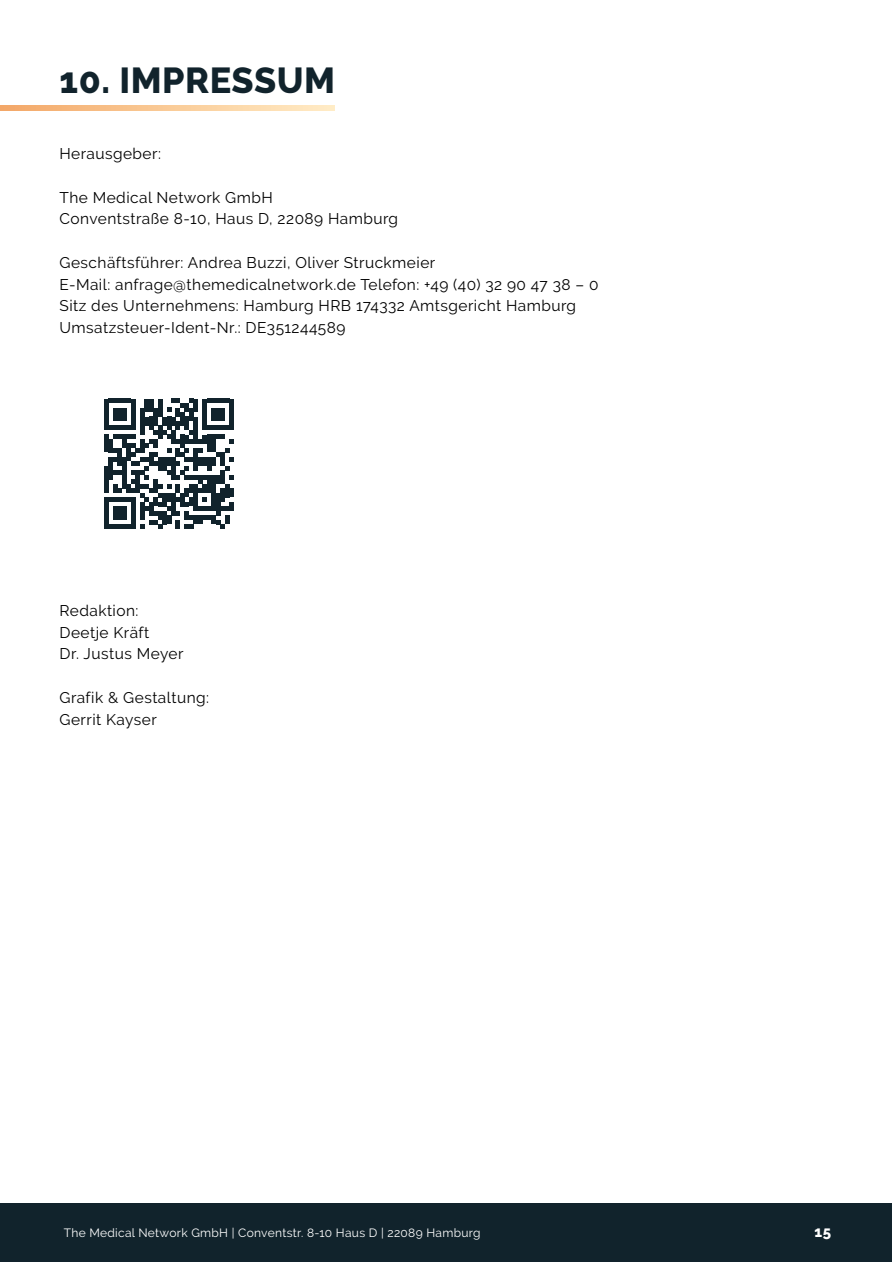
<style>
.page{position:relative;width:893px;height:1263px;background:#fff}
.page>*{position:absolute;margin:0;border:0;box-sizing:border-box;transform-origin:0 0}
.t1{font:800 36px "Raleway";letter-spacing:.015em;color:#11232c}
.t2{font:15.45px/21.8px "Raleway";letter-spacing:.03em;color:#000}
.t3{font:800 15px "Raleway";color:#fff}
.t4{font:12px "Raleway";letter-spacing:.025em;color:#fff}
</style>
<div class="page">
<svg style="left:0;top:106px;width:335px;height:5px;background:#f9ca97"></svg>
<div style="left:1px;top:1203px;width:891px;height:59px;background:#11232c"></div>
<svg style="left:104px;top:399px;width:130px;height:130px"></svg>
<h1 class="t1" style="left:60px;top:60px;width:277px">10. IMPRESSUM</h1>
<p class="t2" style="left:60px;top:143px;width:103px">Herausgeber:</p>
<p class="t2" style="left:60px;top:186px;width:340px">The Medical Network GmbH<br>Conventstraße 8-10, Haus D, 22089 Hamburg</p>
<p class="t2" style="left:60px;top:251px;width:540px">Geschäftsführer: Andrea Buzzi, Oliver Struckmeier<br>E-Mail: anfrage@themedicalnetwork.de Telefon: +49 (40) 32 90 47 38 – 0<br>Sitz des Unternehmens: Hamburg HRB 174332 Amtsgericht Hamburg Umsatzsteuer-Ident-Nr.: DE351244589</p>
<p class="t2" style="left:60px;top:600px;width:125px">Redaktion:<br>Deetje Kräft<br>Dr. Justus Meyer</p>
<p class="t2" style="left:60px;top:687px;width:151px">Grafik &amp; Gestaltung:<br>Gerrit Kayser</p>
<p class="t4" style="left:64px;top:1226px;width:418px">The Medical Network GmbH | Conventstr. 8-10 Haus D | 22089 Hamburg</p>
<p class="t3" style="left:815px;top:1223px;width:18px">15</p>
</div>
